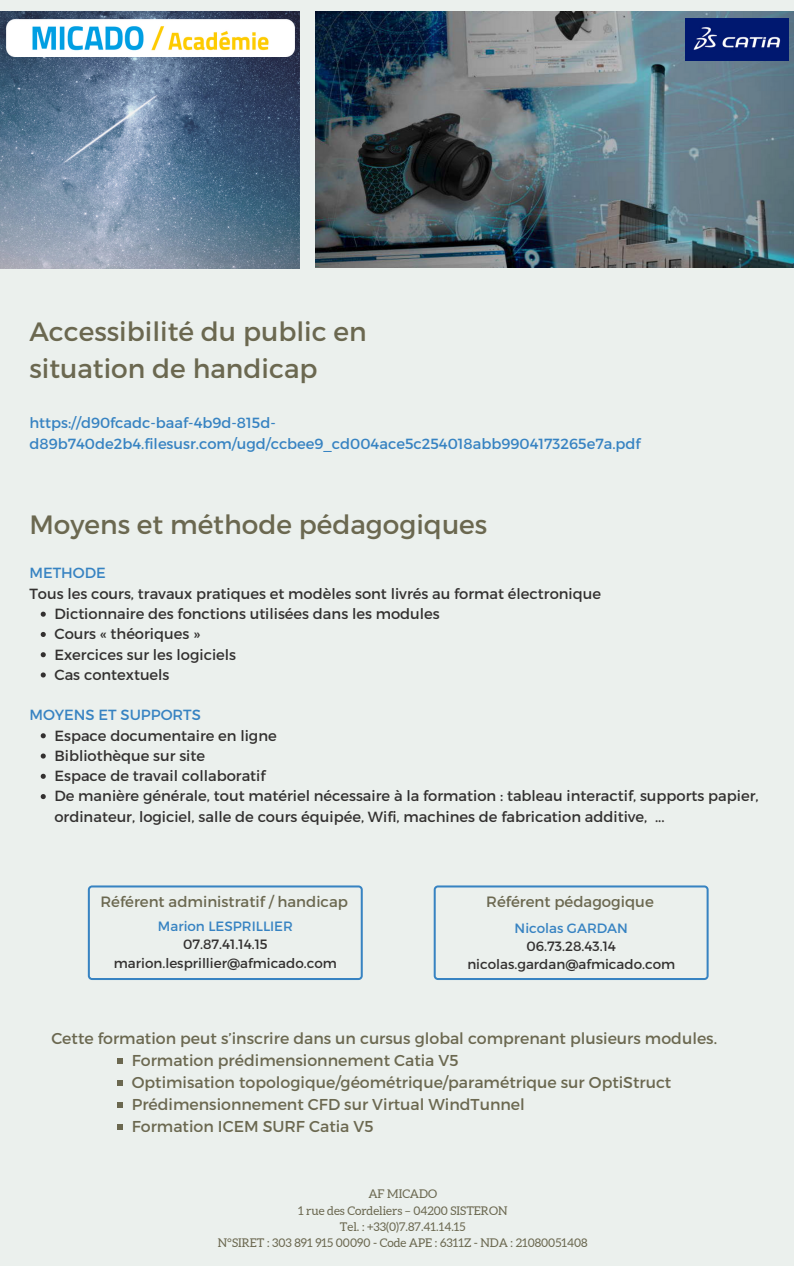
<style>
.page{position:relative;width:794px;height:1266px;background:#fff}
.page>*{position:absolute;margin:0;border:0;box-sizing:border-box;transform-origin:0 0}
.t1{font:26.47px/37px "Montserrat";color:#6b6850}
.t2{font:15.75px/22px "Montserrat";color:#6b6850}
.t3{font:14.92px "Montserrat";color:#6b6850}
.t4{font:14.7px/20.2px "Montserrat";color:#333130}
.t5{font:14.7px/20.2px "Montserrat";color:#3783c2}
.t6{font:13.5px/18.3px "Montserrat";color:#333130;text-align:center}
.t7{font:13.5px "Montserrat";color:#3783c2}
.t8{font:12px/16.4px "Aleo";color:#6b6850;text-align:center}
</style>
<div class="page">
<div style="left:0;top:0;width:793px;height:1266px;background:#ebf0ed"></div>
<svg style="left:41px;top:611px;width:5px;height:6px"></svg>
<svg style="left:41px;top:632px;width:5px;height:5px"></svg>
<svg style="left:41px;top:652px;width:5px;height:5px"></svg>
<svg style="left:41px;top:672px;width:5px;height:5px"></svg>
<svg style="left:41px;top:733px;width:5px;height:5px"></svg>
<svg style="left:41px;top:753px;width:5px;height:5px"></svg>
<svg style="left:41px;top:774px;width:5px;height:5px"></svg>
<svg style="left:41px;top:794px;width:5px;height:5px"></svg>
<svg style="left:433px;top:885px;width:275px;height:95px"></svg>
<svg style="left:88px;top:885px;width:274px;height:95px"></svg>
<svg style="left:118px;top:1058px;width:5px;height:5px"></svg>
<svg style="left:118px;top:1080px;width:5px;height:5px"></svg>
<svg style="left:118px;top:1102px;width:5px;height:5px"></svg>
<svg style="left:118px;top:1124px;width:5px;height:5px"></svg>
<img style="left:0;top:11px;width:299px;height:258px">
<img style="left:315px;top:11px;width:478px;height:256px">
<img style="left:6px;top:20px;width:288px;height:36px">
<img style="left:685px;top:18px;width:102px;height:42px">
<h1 class="t1" style="left:29px;top:312px;width:338px">Accessibilité du public en situation de handicap</h1>
<p class="t5" style="left:29px;top:412px;width:612px">https://d90fcadc-baaf-4b9d-815d&shy;d89b740de2b4.filesusr.com/ugd/ccbee9_cd004ace5c254018abb9904173265e7a.pdf</p>
<h1 class="t1" style="left:29px;top:505px;width:459px">Moyens et méthode pédagogiques</h1>
<p class="t5" style="left:29px;top:562px;width:78px">METHODE</p>
<p class="t4" style="left:29px;top:582px;width:573px">Tous les cours, travaux pratiques et modèles sont livrés au format électronique</p>
<p class="t4" style="left:54px;top:603px;width:386px">Dictionnaire des fonctions utilisées dans les modules<br>Cours « théoriques »<br>Exercices sur les logiciels<br>Cas contextuels</p>
<p class="t5" style="left:29px;top:704px;width:173px">MOYENS ET SUPPORTS</p>
<p class="t4" style="left:54px;top:724px;width:705px">Espace documentaire en ligne<br>Bibliothèque sur site<br>Espace de travail collaboratif<br>De manière générale, tout matériel nécessaire à la formation : tableau interactif, supports papier, ordinateur, logiciel, salle de cours équipée, Wifi, machines de fabrication additive, ...</p>
<p class="t3" style="left:100px;top:892px;width:249px">Référent administratif / handicap</p>
<p class="t7" style="left:158px;top:917px;width:136px">Marion LESPRILLIER</p>
<p class="t6" style="left:114px;top:935px;width:224px">07.87.41.14.15 marion.lesprillier@afmicado.com</p>
<p class="t3" style="left:486px;top:892px;width:169px">Référent pédagogique</p>
<p class="t7" style="left:514px;top:919px;width:115px">Nicolas GARDAN</p>
<p class="t6" style="left:467px;top:936px;width:209px">06.73.28.43.14 nicolas.gardan@afmicado.com</p>
<p class="t2" style="left:51px;top:1026px;width:667px">Cette formation peut s’inscrire dans un cursus global comprenant plusieurs modules.</p>
<p class="t2" style="left:132px;top:1048px;width:540px">Formation prédimensionnement Catia V5<br>Optimisation topologique/géométrique/paramétrique sur OptiStruct Prédimensionnement CFD sur Virtual WindTunnel<br>Formation ICEM SURF Catia V5</p>
<p class="t8" style="left:218px;top:1186px;width:371px">AF MICADO<br>1 rue des Cordeliers – 04200 SISTERON<br>Tel. : +33(0)7.87.41.14.15<br>N°SIRET : 303 891 915 00090 - Code APE : 6311Z - NDA : 21080051408</p>
</div>
